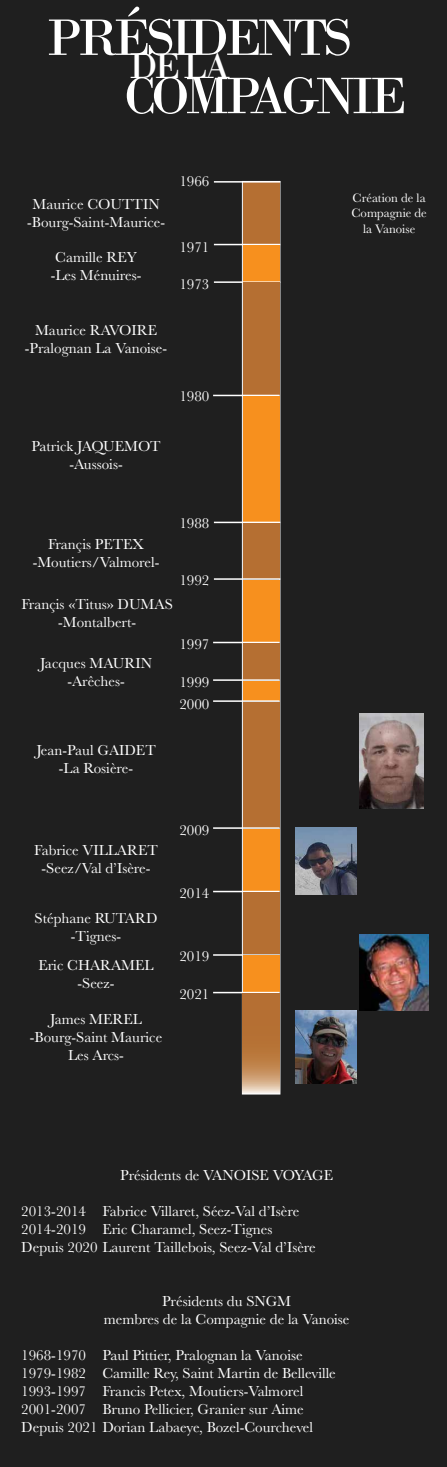
<style>
.page{position:relative;width:447px;height:1467px;background:#fff}
.page>*{position:absolute;margin:0;border:0;box-sizing:border-box;transform-origin:0 0}
.t1{font:54px/58.3px "Bodoni";letter-spacing:-.09em;color:#fff}
.t2{font:37.5px "Bodoni";color:#fff}
.t3{font:15px/18px "Baskerville";color:#fff;text-align:center}
.t4{font:12.75px/15.3px "Baskerville";color:#fff;text-align:center}
</style>
<div class="page">
<div style="left:0;top:0;width:446px;height:1467px;background:#1f1f1f"></div>
<div style="left:242px;top:182px;width:37px;height:62px;background:#b56f32"></div>
<hr style="left:214px;top:181px;width:66px;height:2px;background:#fff">
<hr style="left:214px;top:244px;width:66px;height:1px;background:#fff">
<div style="left:242px;top:245px;width:37px;height:36px;background:#f7901e"></div>
<hr style="left:214px;top:281px;width:66px;height:2px;background:#fff">
<div style="left:242px;top:282px;width:37px;height:113px;background:#b56f32"></div>
<hr style="left:213px;top:395px;width:66px;height:1px;background:#fff">
<div style="left:242px;top:396px;width:37px;height:126px;background:#f7901e"></div>
<hr style="left:214px;top:522px;width:66px;height:1px;background:#fff">
<div style="left:242px;top:523px;width:37px;height:55px;background:#b56f32"></div>
<hr style="left:214px;top:578px;width:66px;height:2px;background:#fff">
<div style="left:242px;top:580px;width:37px;height:62px;background:#f7901e"></div>
<hr style="left:213px;top:642px;width:66px;height:1px;background:#fff">
<div style="left:242px;top:643px;width:37px;height:36px;background:#b56f32"></div>
<hr style="left:213px;top:679px;width:66px;height:2px;background:#fff">
<div style="left:242px;top:681px;width:37px;height:19px;background:#f7901e"></div>
<hr style="left:213px;top:700px;width:66px;height:2px;background:#fff">
<div style="left:242px;top:702px;width:37px;height:125px;background:#b56f32"></div>
<hr style="left:213px;top:827px;width:66px;height:2px;background:#fff">
<div style="left:242px;top:829px;width:37px;height:62px;background:#f7901e"></div>
<hr style="left:213px;top:891px;width:66px;height:1px;background:#fff">
<div style="left:243px;top:892px;width:36px;height:62px;background:#b56f32"></div>
<hr style="left:213px;top:954px;width:66px;height:2px;background:#fff">
<div style="left:243px;top:956px;width:36px;height:36px;background:#f7901e"></div>
<hr style="left:213px;top:992px;width:66px;height:1px;background:#fff">
<svg style="left:243px;top:993px;width:36px;height:101px"></svg>
<img style="left:296px;top:827px;width:60px;height:68px">
<img style="left:359px;top:934px;width:69px;height:77px">
<img style="left:359px;top:714px;width:64px;height:95px">
<img style="left:296px;top:1011px;width:60px;height:72px">
<h1 class="t1" style="left:124px;top:9px;width:284px;text-indent:-78px">PRÉSIDENTS<br>COMPAGNIE</h1>
<h2 class="t2" style="left:129px;top:44px;width:103px">DE LA</h2>
<p class="t3" style="left:27px;top:195px;width:139px">Maurice COUTTIN -Bourg-Saint-Maurice-</p>
<p class="t3" style="left:51px;top:248px;width:92px;text-align:left">Camille REY -Les Ménuires-</p>
<p class="t3" style="left:25px;top:321px;width:144px">Maurice RAVOIRE -Pralognan La Vanoise-</p>
<p class="t3" style="left:179px;top:172px;width:31px">1966</p>
<p class="t3" style="left:179px;top:238px;width:31px">1971</p>
<p class="t3" style="left:179px;top:275px;width:31px">1973</p>
<p class="t3" style="left:179px;top:388px;width:31px">1980</p>
<p class="t3" style="left:32px;top:438px;width:130px">Patrick JAQUEMOT -Aussois-</p>
<p class="t3" style="left:33px;top:535px;width:128px">Françis PETEX -Moutiers/Valmorel-</p>
<p class="t3" style="left:21px;top:595px;width:153px">Françis «Titus» DUMAS -Montalbert-</p>
<p class="t3" style="left:40px;top:654px;width:113px">Jacques MAURIN -Arêches-</p>
<p class="t3" style="left:179px;top:514px;width:31px">1988</p>
<p class="t3" style="left:179px;top:571px;width:31px">1992</p>
<p class="t3" style="left:179px;top:635px;width:31px">1997</p>
<p class="t3" style="left:179px;top:671px;width:31px;line-height:21.8px;text-align:left">1999<br>2000</p>
<p class="t3" style="left:36px;top:742px;width:121px">Jean-Paul GAIDET -La Rosière-</p>
<p class="t3" style="left:34px;top:841px;width:125px">Fabrice VILLARET -Seez/Val d’Isère-</p>
<p class="t3" style="left:35px;top:909px;width:124px">Stéphane RUTARD -Tignes-</p>
<p class="t3" style="left:38px;top:956px;width:117px">Eric CHARAMEL -Seez-</p>
<p class="t3" style="left:30px;top:1010px;width:134px">James MEREL -Bourg-Saint Maurice<br>Les Arcs-</p>
<p class="t3" style="left:179px;top:821px;width:31px">2009</p>
<p class="t3" style="left:179px;top:884px;width:31px">2014</p>
<p class="t3" style="left:179px;top:947px;width:31px">2019</p>
<p class="t3" style="left:179px;top:985px;width:31px">2021</p>
<p class="t4" style="left:351px;top:190px;width:77px">Création de la<br>Compagnie de la Vanoise</p>
<p class="t3" style="left:120px;top:1166px;width:214px">Présidents de VANOISE VOYAGE</p>
<p class="t3" style="left:21px;top:1202px;width:296px;text-align:left">2013-2014 Fabrice Villaret, Séez-Val d’Isère<br>2014-2019 Eric Charamel, Seez-Tignes<br>Depuis 2020 Laurent Taillebois, Seez-Val d’Isère</p>
<p class="t3" style="left:104px;top:1292px;width:247px">Présidents du SNGM<br>membres de la Compagnie de la Vanoise</p>
<p class="t3" style="left:21px;top:1346px;width:316px;text-align:left">1968-1970 Paul Pittier, Pralognan la Vanoise 1979-1982 Camille Rey, Saint Martin de Belleville 1993-1997 Francis Petex, Moutiers-Valmorel 2001-2007 Bruno Pellicier, Granier sur Aime Depuis 2021 Dorian Labaeye, Bozel-Courchevel</p>
</div>
